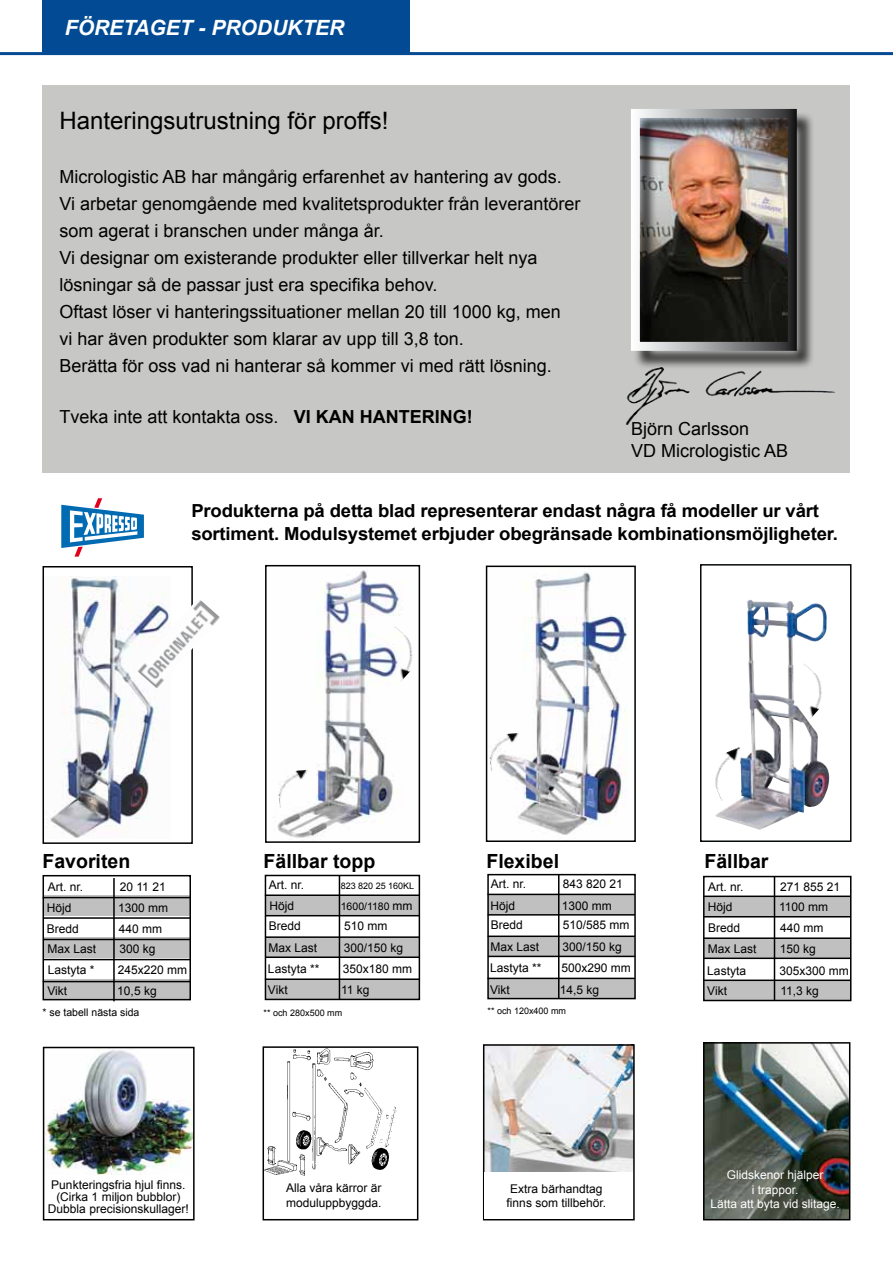
<style>
.page{position:relative;width:893px;height:1263px;background:#fff}
.page>*{position:absolute;margin:0;border:0;box-sizing:border-box;transform-origin:0 0}
.t1{font:24px "Arial";color:#000}
.t2{font:italic 700 21px "Arial";color:#fff}
.t3{font:700 19.5px "Arial";color:#000}
.t4{font:18px/27px "Arial";color:#000}
.t5{font:700 18px/22.5px "Arial";letter-spacing:-.01em;color:#000}
.t6{font:12px/12px "Arial";color:#000;text-align:center}
.t7{font:12px/14.4px "Arial";color:#fff;text-align:center}
.t8{font:10.5px "Arial";color:#000}
.t9{font:9px "Arial";color:#000}
.s1{font-weight:700}
.s2{font-size:12px}
</style>
<div class="page">
<div style="left:43px;top:85px;width:807px;height:388px;background:#c7c8c6"></div>
<div style="left:487px;top:874px;width:149px;height:125px;border:2px solid #000"></div>
<div style="left:488px;top:894px;width:147px;height:21px;background:#c0c0c0"></div>
<div style="left:488px;top:936px;width:147px;height:20px;background:#c0c0c0"></div>
<svg style="left:489px;top:979px;width:146px;height:20px;background:#b1b1b1"></svg>
<hr style="left:558px;top:875px;width:1px;height:123px;background:#000">
<hr style="left:487px;top:894px;width:148px;height:1px;background:#000">
<hr style="left:488px;top:914px;width:147px;height:1px;background:#000">
<hr style="left:488px;top:935px;width:147px;height:2px;background:#000">
<hr style="left:488px;top:956px;width:147px;height:1px;background:#000">
<hr style="left:487px;top:978px;width:148px;height:1px;background:#000">
<img style="left:46px;top:1050px;width:146px;height:125px">
<div style="left:43px;top:1047px;width:152px;height:173px;border:2px solid #000"></div>
<img style="left:266px;top:1049px;width:131px;height:127px">
<div style="left:263px;top:1046px;width:155px;height:174px;border:2px solid #000"></div>
<img style="left:486px;top:1047px;width:146px;height:125px">
<div style="left:483px;top:1044px;width:152px;height:176px;border:2px solid #000"></div>
<img style="left:706px;top:1045px;width:141px;height:172px">
<div style="left:703px;top:1042px;width:147px;height:178px;border:2px solid #000"></div>
<img style="left:50px;top:576px;width:115px;height:262px">
<div style="left:43px;top:566px;width:150px;height:278px;border:2px solid #000"></div>
<img style="left:277px;top:570px;width:125px;height:268px">
<div style="left:265px;top:565px;width:155px;height:278px;border:2px solid #000"></div>
<img style="left:715px;top:600px;width:115px;height:230px">
<div style="left:265px;top:875px;width:155px;height:125px;border:2px solid #000"></div>
<div style="left:266px;top:895px;width:153px;height:20px;background:#c0c0c0"></div>
<div style="left:265px;top:937px;width:154px;height:20px;background:#c0c0c0"></div>
<div style="left:266px;top:979px;width:153px;height:21px;background:linear-gradient(to right,#bfbfbf,#bfbfbf)"></div>
<hr style="left:339px;top:876px;width:1px;height:123px;background:#000">
<hr style="left:265px;top:894px;width:154px;height:2px;background:#000">
<hr style="left:265px;top:915px;width:154px;height:1px;background:#000">
<hr style="left:265px;top:936px;width:154px;height:2px;background:#000">
<hr style="left:265px;top:956px;width:155px;height:2px;background:#000">
<hr style="left:265px;top:978px;width:154px;height:2px;background:#000">
<div style="left:43px;top:875px;width:148px;height:125px;border:2px solid #000"></div>
<div style="left:43px;top:895px;width:147px;height:21px;background:linear-gradient(to right,#c0c0c0,#c0c0c0)"></div>
<div style="left:43px;top:937px;width:147px;height:20px;background:linear-gradient(to right,#c0c0c0,#c0c0c0)"></div>
<svg style="left:44px;top:980px;width:146px;height:20px;background:#afafaf"></svg>
<hr style="left:113px;top:878px;width:2px;height:123px;background:#000">
<hr style="left:43px;top:897px;width:147px;height:1px;background:#000">
<hr style="left:43px;top:917px;width:147px;height:2px;background:#000">
<hr style="left:43px;top:939px;width:147px;height:1px;background:#000">
<hr style="left:43px;top:959px;width:147px;height:1px;background:#000">
<hr style="left:43px;top:981px;width:147px;height:1px;background:#000">
<div style="left:703px;top:876px;width:148px;height:125px;border:2px solid #000"></div>
<div style="left:704px;top:896px;width:147px;height:21px;background:linear-gradient(to right,#c0c0c0,#c0c0c0)"></div>
<div style="left:704px;top:938px;width:146px;height:20px;background:#c0c0c0"></div>
<div style="left:704px;top:980px;width:147px;height:21px;background:linear-gradient(to right,#c0c0c0,#c0c0c0)"></div>
<hr style="left:774px;top:877px;width:1px;height:123px;background:#000">
<hr style="left:703px;top:895px;width:148px;height:2px;background:#000">
<hr style="left:703px;top:916px;width:148px;height:1px;background:#000">
<hr style="left:703px;top:937px;width:148px;height:2px;background:#000">
<hr style="left:704px;top:957px;width:147px;height:2px;background:#000">
<hr style="left:703px;top:979px;width:148px;height:2px;background:#000">
<div style="left:43px;top:0;width:367px;height:54px;background:#024b94"></div>
<div style="left:485px;top:1172px;width:148px;height:46px;background:#fff"></div>
<img style="left:715px;top:747px;width:41px;height:54px">
<img style="left:779px;top:663px;width:51px;height:56px">
<hr style="left:0;top:52px;width:893px;height:3px;background:#054a93">
<div style="left:700px;top:564px;width:151px;height:278px;border:2px solid #070a0b"></div>
<div style="left:633px;top:111px;width:183px;height:258px;background:#000;opacity:.75"></div>
<div style="left:631px;top:109px;width:166px;height:242px;border:9px solid #fff"></div>
<img style="left:626px;top:367px;width:210px;height:57px">
<svg style="left:61px;top:498px;width:83px;height:59px"></svg>
<img style="left:135px;top:598px;width:85px;height:90px">
<img style="left:504px;top:572px;width:124px;height:263px">
<img style="left:489px;top:733px;width:33px;height:38px">
<div style="left:486px;top:566px;width:150px;height:276px;border:2px solid #000"></div>
<img style="left:277px;top:770px;width:34px;height:38px">
<img style="left:370px;top:626px;width:51px;height:56px">
<p class="t2" style="left:65px;top:14px;width:281px">FÖRETAGET - PRODUKTER</p>
<h1 class="t1" style="left:60px;top:105px;width:331px">Hanteringsutrustning för proffs!</h1>
<p class="t4" style="left:60px;top:163px;width:522px">Micrologistic AB har mångårig erfarenhet av hantering av gods.<br>Vi arbetar genomgående med kvalitetsprodukter från leverantörer som agerat i branschen under många år.<br>Vi designar om existerande produkter eller tillverkar helt nya lösningar så de passar just era specifika behov.<br>Oftast löser vi hanteringssituationer mellan 20 till 1000 kg, men<br>vi har även produkter som klarar av upp till 3,8 ton.<br>Berätta för oss vad ni hanterar så kommer vi med rätt lösning.</p>
<p class="t4" style="left:60px;top:403px;width:415px">Tveka inte att kontakta oss. <span class="s1">VI KAN HANTERING!</span></p>
<p class="t4" style="left:631px;top:418px;width:159px;line-height:21.6px">Björn Carlsson<br>VD Micrologistic AB</p>
<p class="t5" style="left:191px;top:500px;width:648px">Produkterna på detta blad representerar endast några få modeller ur vårt sortiment. Modulsystemet erbjuder obegränsade kombinationsmöjligheter.</p>
<p class="t3" style="left:43px;top:849px;width:89px">Favoriten</p>
<p class="t3" style="left:264px;top:848px;width:113px">Fällbar topp</p>
<p class="t3" style="left:486px;top:848px;width:74px">Flexibel</p>
<p class="t3" style="left:704px;top:848px;width:65px">Fällbar</p>
<p class="t6" style="left:48px;top:881px;width:37px">Art. nr.</p>
<p class="t6" style="left:120px;top:881px;width:47px">20 11 21</p>
<p class="t6" style="left:269px;top:879px;width:37px">Art. nr.</p>
<p class="t9" style="left:341px;top:880px;width:75px">823 820 25 160KL</p>
<p class="t6" style="left:491px;top:878px;width:37px">Art. nr.</p>
<p class="t6" style="left:563px;top:878px;width:62px">843 820 21</p>
<p class="t6" style="left:708px;top:881px;width:37px">Art. nr.</p>
<p class="t6" style="left:780px;top:881px;width:62px">271 855 21</p>
<p class="t6" style="left:47px;top:902px;width:26px">Höjd</p>
<p class="t6" style="left:118px;top:902px;width:52px">1300 mm</p>
<p class="t6" style="left:47px;top:922px;width:34px">Bredd</p>
<p class="t6" style="left:119px;top:922px;width:45px">440 mm</p>
<p class="t6" style="left:48px;top:964px;width:48px">Lastyta *</p>
<p class="t6" style="left:118px;top:964px;width:71px">245x220 mm</p>
<p class="t6" style="left:47px;top:942px;width:50px">Max Last</p>
<p class="t6" style="left:120px;top:942px;width:38px">300 kg</p>
<p class="t6" style="left:269px;top:900px;width:26px">Höjd</p>
<p class="t8" style="left:341px;top:900px;width:73px">1600/1180 <span class="s2">mm</span></p>
<p class="t6" style="left:269px;top:920px;width:34px">Bredd</p>
<p class="t6" style="left:344px;top:920px;width:45px">510 mm</p>
<p class="t6" style="left:490px;top:899px;width:26px">Höjd</p>
<p class="t6" style="left:562px;top:899px;width:52px">1300 mm</p>
<p class="t6" style="left:491px;top:919px;width:34px">Bredd</p>
<p class="t6" style="left:563px;top:919px;width:68px">510/585 mm</p>
<p class="t6" style="left:708px;top:901px;width:26px">Höjd</p>
<p class="t6" style="left:779px;top:901px;width:51px">1100 mm</p>
<p class="t6" style="left:708px;top:922px;width:34px">Bredd</p>
<p class="t6" style="left:780px;top:922px;width:45px">440 mm</p>
<p class="t6" style="left:268px;top:941px;width:50px">Max Last</p>
<p class="t6" style="left:344px;top:941px;width:61px">300/150 kg</p>
<p class="t6" style="left:490px;top:940px;width:50px">Max Last</p>
<p class="t6" style="left:562px;top:940px;width:61px">300/150 kg</p>
<p class="t6" style="left:708px;top:943px;width:50px">Max Last</p>
<p class="t6" style="left:780px;top:943px;width:38px">150 kg</p>
<p class="t6" style="left:268px;top:963px;width:53px">Lastyta **</p>
<p class="t6" style="left:343px;top:963px;width:71px">350x180 mm</p>
<p class="t6" style="left:490px;top:962px;width:53px">Lastyta **</p>
<p class="t6" style="left:561px;top:962px;width:71px">500x290 mm</p>
<p class="t6" style="left:707px;top:964px;width:40px">Lastyta</p>
<p class="t6" style="left:779px;top:964px;width:71px">305x300 mm</p>
<p class="t6" style="left:47px;top:984px;width:21px">Vikt</p>
<p class="t6" style="left:117px;top:984px;width:41px">10,5 kg</p>
<p class="t6" style="left:268px;top:983px;width:21px">Vikt</p>
<p class="t6" style="left:341px;top:983px;width:30px">11 kg</p>
<p class="t6" style="left:490px;top:983px;width:21px">Vikt</p>
<p class="t6" style="left:560px;top:983px;width:41px">14,5 kg</p>
<p class="t6" style="left:707px;top:985px;width:21px">Vikt</p>
<p class="t6" style="left:780px;top:985px;width:40px">11,3 kg</p>
<p class="t8" style="left:43px;top:1005px;width:98px">* se tabell nästa sida</p>
<p class="t9" style="left:488px;top:1005px;width:80px">** och 120x400 mm</p>
<p class="t9" style="left:264px;top:1007px;width:80px">** och 280x500 mm</p>
<p class="t6" style="left:48px;top:1179px;width:142px">Punkteringsfria hjul finns. (Cirka 1 miljon bubblor)<br>Dubbla precisionskullager!</p>
<p class="t6" style="left:286px;top:1181px;width:97px;line-height:14.4px;text-align:left">Alla våra kärror är moduluppbyggda.</p>
<p class="t6" style="left:507px;top:1182px;width:101px;line-height:14.4px">Extra bärhandtag finns som tillbehör.</p>
<p class="t7" style="left:710px;top:1168px;width:131px">Glidskenor hjälper<br>i trappor.<br>Lätta att byta vid slitage.</p>
</div>
